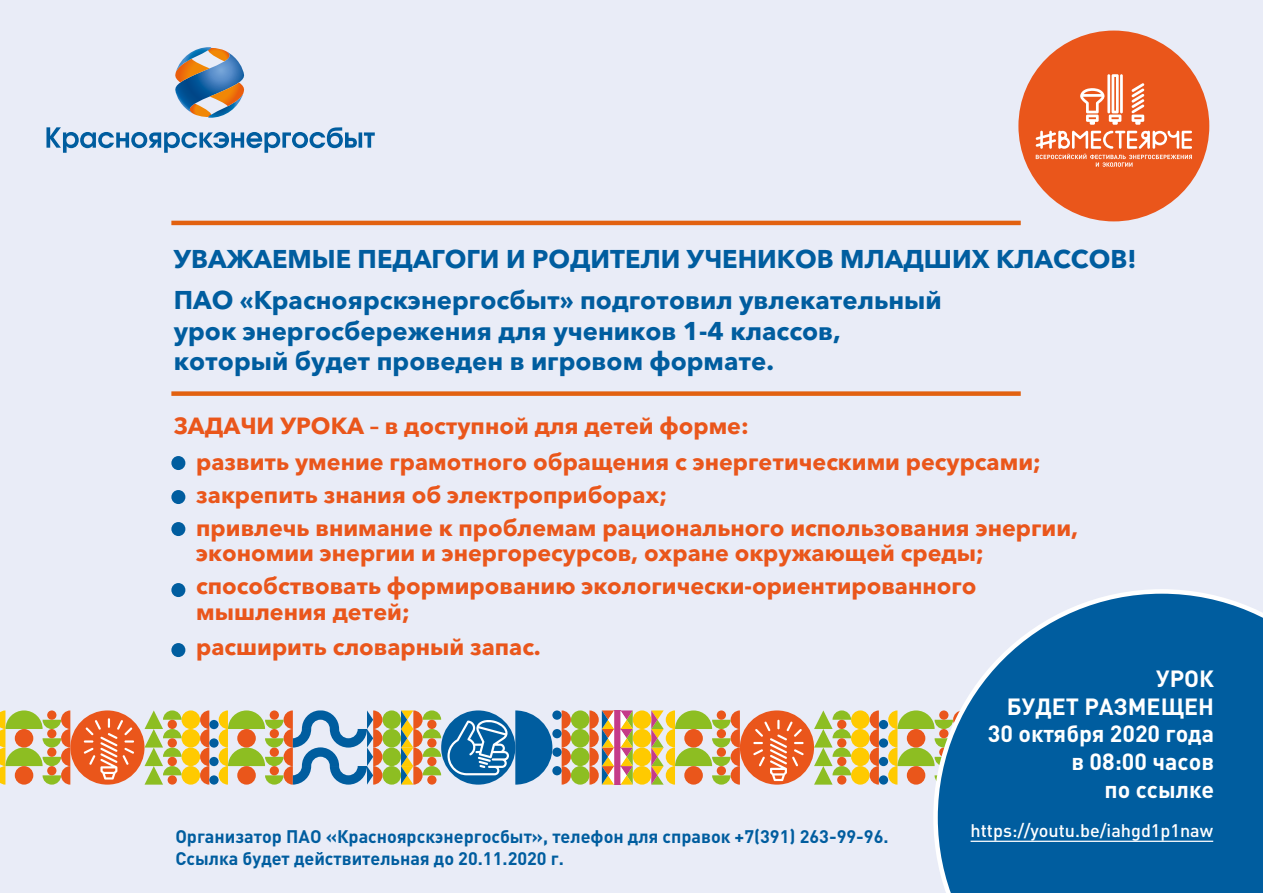
<style>
.page{position:relative;width:1263px;height:893px;background:#e9ecf7}
.page>*{position:absolute;margin:0;border:0;box-sizing:border-box;transform-origin:0 0}
.t1{font:700 25.5px/40.5px "Avenir Next Cyr";color:#005d9f}
.t2{font:700 23.25px/33px "Avenir Next Cyr";color:#ea561b}
.t3{font:700 23.25px/27.8px "DIN Pro";color:#fff;text-align:right}
.t4{font:700 18px/21.6px "DIN Pro";color:#005d9f}
.t5{font:500 18px "DIN Pro";color:#fff}
</style>
<div class="page">
<svg style="left:175px;top:47px;width:70px;height:71px"></svg>
<svg style="left:46px;top:127px;width:329px;height:26px"></svg>
<div style="left:1018px;top:31px;width:191px;height:190px;background:#ea561b;border-radius:50%"></div>
<svg style="left:1131px;top:83px;width:13px;height:42px"></svg>
<svg style="left:1080px;top:74px;width:43px;height:51px"></svg>
<svg style="left:1035px;top:131px;width:157px;height:36px"></svg>
<div style="left:70px;top:710px;width:75px;height:75px;background:#ea561b;border-radius:50%"></div>
<div style="left:382px;top:766px;width:19px;height:19px;background:#8dbe22;border-radius:50%"></div>
<div style="left:382px;top:747px;width:19px;height:19px;background:#8dbe22;border-radius:50%"></div>
<div style="left:382px;top:729px;width:19px;height:18px;background:#8dbe22;border-radius:50%"></div>
<svg style="left:401px;top:710px;width:40px;height:75px"></svg>
<div style="left:382px;top:710px;width:19px;height:19px;background:#8dbe22;border-radius:50%"></div>
<div style="left:427px;top:720px;width:9px;height:9px;background:#ea561b;border-radius:50%"></div>
<svg style="left:219px;top:710px;width:163px;height:75px"></svg>
<svg style="left:515px;top:710px;width:37px;height:75px"></svg>
<div style="left:552px;top:766px;width:10px;height:9px;background:#005d9f;border-radius:50%"></div>
<svg style="left:552px;top:747px;width:10px;height:10px"></svg>
<div style="left:552px;top:729px;width:10px;height:9px;background:#005d9f;border-radius:50%"></div>
<div style="left:571px;top:766px;width:18px;height:19px;background:#8dbe22;border-radius:50%"></div>
<div style="left:571px;top:747px;width:18px;height:19px;background:#8dbe22;border-radius:50%"></div>
<div style="left:571px;top:729px;width:18px;height:18px;background:#8dbe22;border-radius:50%"></div>
<div style="left:571px;top:710px;width:18px;height:19px;background:#8dbe22;border-radius:50%"></div>
<svg style="left:562px;top:710px;width:9px;height:75px"></svg>
<svg style="left:552px;top:710px;width:10px;height:10px"></svg>
<div style="left:441px;top:710px;width:74px;height:75px;background:#005d9f;border-radius:50%"></div>
<div style="left:182px;top:766px;width:18px;height:19px;background:#ffca00;border-radius:50%"></div>
<div style="left:182px;top:747px;width:18px;height:19px;background:#ffca00;border-radius:50%"></div>
<div style="left:182px;top:729px;width:18px;height:18px;background:#ffca00;border-radius:50%"></div>
<div style="left:182px;top:710px;width:18px;height:19px;background:#ffca00;border-radius:50%"></div>
<svg style="left:200px;top:710px;width:9px;height:75px"></svg>
<svg style="left:209px;top:775px;width:10px;height:10px"></svg>
<div style="left:209px;top:757px;width:10px;height:9px;background:#005d9f;border-radius:50%"></div>
<svg style="left:209px;top:738px;width:10px;height:10px"></svg>
<div style="left:209px;top:720px;width:10px;height:9px;background:#005d9f;border-radius:50%"></div>
<svg style="left:145px;top:710px;width:37px;height:75px"></svg>
<svg style="left:0;top:710px;width:70px;height:75px"></svg>
<div style="left:47px;top:710px;width:9px;height:10px;background:#ea561b;border-radius:50%"></div>
<div style="left:633px;top:766px;width:18px;height:19px;background:#ffca00;border-radius:50%"></div>
<div style="left:614px;top:766px;width:6px;height:19px;background:#c53b89"></div>
<div style="left:633px;top:747px;width:18px;height:19px;background:#ffca00;border-radius:50%"></div>
<div style="left:614px;top:747px;width:6px;height:19px;background:#c53b89"></div>
<div style="left:633px;top:729px;width:18px;height:18px;background:#ffca00;border-radius:50%"></div>
<div style="left:614px;top:729px;width:6px;height:18px;background:#c53b89"></div>
<div style="left:633px;top:710px;width:18px;height:19px;background:#ffca00;border-radius:50%"></div>
<div style="left:614px;top:710px;width:6px;height:19px;background:#c53b89"></div>
<svg style="left:620px;top:710px;width:13px;height:75px"></svg>
<svg style="left:589px;top:710px;width:25px;height:75px"></svg>
<svg style="left:84px;top:718px;width:50px;height:61px"></svg>
<svg style="left:447px;top:720px;width:62px;height:55px"></svg>
<div style="left:740px;top:710px;width:74px;height:75px;background:#ea561b;border-radius:50%"></div>
<svg style="left:888px;top:710px;width:45px;height:75px"></svg>
<div style="left:851px;top:766px;width:19px;height:19px;background:#ffca00;border-radius:50%"></div>
<div style="left:851px;top:747px;width:19px;height:19px;background:#ffca00;border-radius:50%"></div>
<div style="left:851px;top:729px;width:19px;height:18px;background:#ffca00;border-radius:50%"></div>
<div style="left:851px;top:710px;width:19px;height:19px;background:#ffca00;border-radius:50%"></div>
<svg style="left:870px;top:710px;width:9px;height:75px"></svg>
<div style="left:879px;top:775px;width:9px;height:10px;background:#005d9f;border-radius:50%"></div>
<div style="left:879px;top:757px;width:9px;height:9px;background:#005d9f;border-radius:50%"></div>
<div style="left:879px;top:738px;width:9px;height:10px;background:#005d9f;border-radius:50%"></div>
<div style="left:879px;top:720px;width:9px;height:9px;background:#005d9f;border-radius:50%"></div>
<svg style="left:814px;top:710px;width:37px;height:75px"></svg>
<svg style="left:651px;top:710px;width:89px;height:75px"></svg>
<div style="left:717px;top:710px;width:9px;height:10px;background:#ea561b;border-radius:50%"></div>
<svg style="left:753px;top:720px;width:51px;height:61px"></svg>
<hr style="left:171px;top:221px;width:850px;height:4px;background:#e26110">
<div style="left:171px;top:391px;width:850px;height:5px;background:#e26110"></div>
<svg style="left:933px;top:589px;width:330px;height:304px;background:#2473ab"></svg>
<div style="left:171px;top:456px;width:14px;height:14px;background:#005d9f;border-radius:50%"></div>
<div style="left:171px;top:490px;width:14px;height:14px;background:#005d9f;border-radius:50%"></div>
<div style="left:171px;top:522px;width:14px;height:14px;background:#005d9f;border-radius:50%"></div>
<div style="left:171px;top:583px;width:14px;height:14px;background:#005d9f;border-radius:50%"></div>
<div style="left:171px;top:643px;width:14px;height:14px;background:#005d9f;border-radius:50%"></div>
<hr style="left:970px;top:841px;width:243px;height:1px;background:#fff">
<p class="t1" style="left:174px;top:239px;width:964px">УВАЖАЕМЫЕ ПЕДАГОГИ И РОДИТЕЛИ УЧЕНИКОВ МЛАДШИХ КЛАССОВ!<br>ПАО «Красноярскэнергосбыт» подготовил увлекательный</p>
<p class="t1" style="left:174px;top:315px;width:669px;line-height:30.6px">урок энергосбережения для учеников 1-4 классов, который будет проведен в игровом формате.</p>
<p class="t2" style="left:196px;top:408px;width:846px;line-height:35.2px;text-indent:-22px">ЗАДАЧИ УРОКА – в доступной для детей форме:<br>развить умение грамотного обращения с энергетическими ресурсами;</p>
<p class="t2" style="left:196px;top:478px;width:883px">закрепить знания об электроприборах;<br>привлечь внимание к проблемам рационального использования энергии,</p>
<p class="t2" style="left:196px;top:536px;width:789px">экономии энергии и энергоресурсов, охране окружающей среды; способствовать формированию экологически-ориентированного</p>
<p class="t2" style="left:196px;top:594px;width:346px;line-height:35.4px">мышления детей; расширить словарный запас.</p>
<p class="t4" style="left:175px;top:825px;width:715px">Организатор ПАО «Красноярскэнергосбыт», телефон для справок +7(391) 263-99-96.<br>Ссылка будет действительная до 20.11.2020 г.</p>
<p class="t3" style="left:988px;top:663px;width:228px">УРОК<br>БУДЕТ РАЗМЕЩЕН<br>30 октября 2020 года в 08:00 часов<br>по ссылке</p>
<p class="t5" style="left:970px;top:816px;width:244px">https://youtu.be/iahgd1p1naw</p>
</div>
